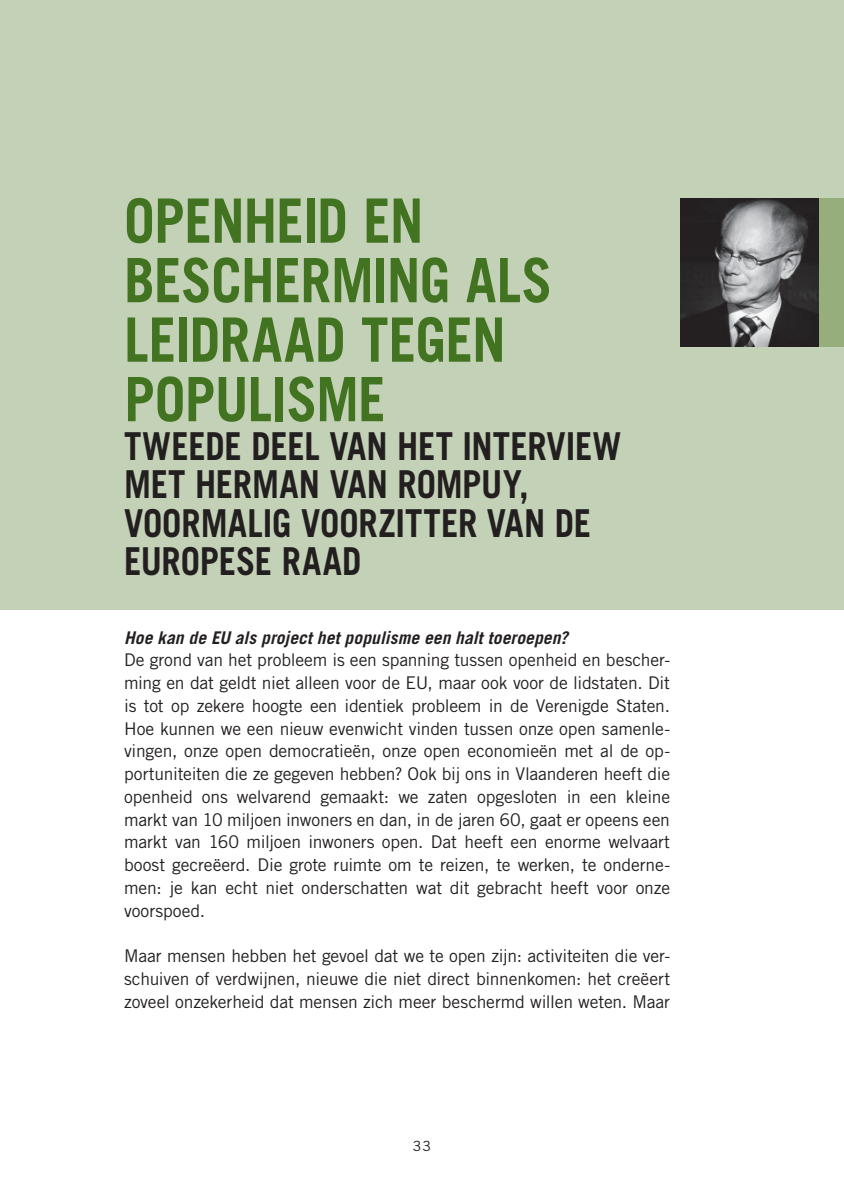
<style>
.page{position:relative;width:844px;height:1191px;background:#fff}
.page>*{position:absolute;margin:0;border:0;box-sizing:border-box;transform-origin:0 0}
.t1{font:700 61.25px/59.5px "Trade Gothic LT Std";letter-spacing:-.015em;color:#427321;scale:.9 1}
.t2{font:700 38.5px/38.5px "Trade Gothic LT Std";color:#231f20;scale:.9 1}
.t3{font:17.5px/22.8px "Trade Gothic LT Std";letter-spacing:-.01em;color:#231f20;text-align:justify}
.t4{font:italic 700 17.5px "Trade Gothic LT Std";letter-spacing:.005em;color:#231f20}
.t5{font:14px "Trade Gothic LT Std";color:#231f20}
</style>
<div class="page">
<div style="left:0;top:0;width:843px;height:609px;background:#c3d2b6"></div>
<img style="left:680px;top:198px;width:139px;height:149px">
<div style="left:819px;top:198px;width:24px;height:149px;background:#95ae7c"></div>
<h1 class="t1" style="left:124px;top:190px;width:477px">OPENHEID EN<br>BESCHERMING ALS<br>LEIDRAAD TEGEN<br>POPULISME</h1>
<h2 class="t2" style="left:124px;top:426px;width:554px">TWEEDE DEEL VAN HET INTERVIEW<br>MET HERMAN VAN ROMPUY,<br>VOORMALIG VOORZITTER VAN DE<br>EUROPESE RAAD</h2>
<p class="t4" style="left:124px;top:626px;width:445px">Hoe kan de EU als project het populisme een halt toeroepen?</p>
<p class="t3" style="left:124px;top:648px;width:547px">De grond van het probleem is een spanning tussen openheid en bescher&shy;ming en dat geldt niet alleen voor de EU, maar ook voor de lidstaten. Dit is tot op zekere hoogte een identiek probleem in de Verenigde Staten.<br>Hoe kunnen we een nieuw evenwicht vinden tussen onze open samenle&shy;vingen, onze open democratieën, onze open economieën met al de op&shy;portuniteiten die ze gegeven hebben? Ook bij ons in Vlaanderen heeft die openheid ons welvarend gemaakt: we zaten opgesloten in een kleine markt van 10 miljoen inwoners en dan, in de jaren 60, gaat er opeens een markt van 160 miljoen inwoners open. Dat heeft een enorme welvaart boost gecreëerd. Die grote ruimte om te reizen, te werken, te onderne&shy;men: je kan echt niet onderschatten wat dit gebracht heeft voor onze voorspoed.</p>
<p class="t3" style="left:124px;top:944px;width:547px">Maar mensen hebben het gevoel dat we te open zijn: activiteiten die ver&shy;schuiven of verdwijnen, nieuwe die niet direct binnenkomen: het creëert zoveel onzekerheid dat mensen zich meer beschermd willen weten. Maar</p>
<p class="t5" style="left:412px;top:1138px;width:20px">33</p>
</div>
